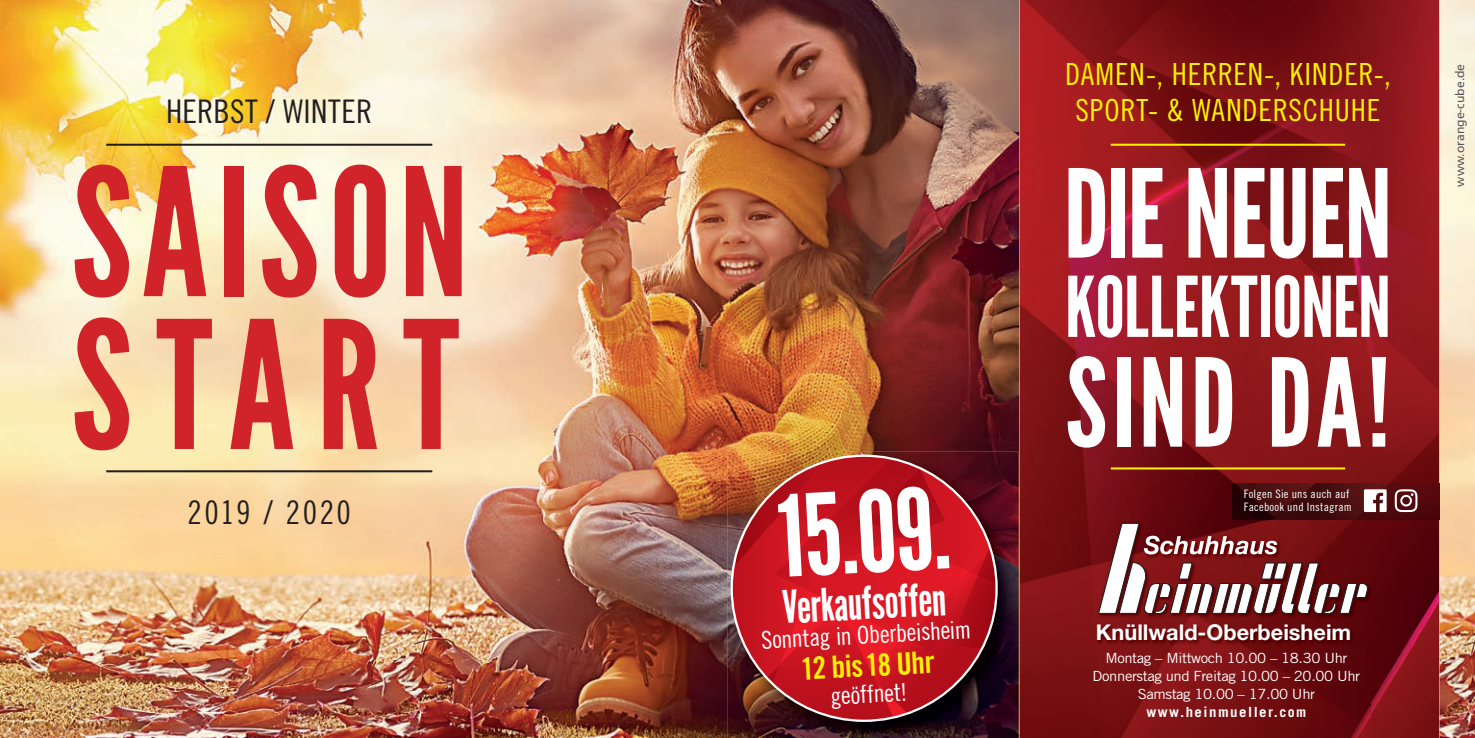
<style>
.page{position:relative;width:1475px;height:738px;background:#fff}
.page>*{position:absolute;margin:0;border:0;box-sizing:border-box;transform-origin:0 0}
.t1{font:176.8px/152.6px "League Gothic";letter-spacing:.055em;color:#d1232a}
.t2{font:121.8px "League Gothic";letter-spacing:-.01em;color:#fff}
.t3{font:112px "League Gothic";color:#fff}
.t4{font:83.2px "League Gothic";letter-spacing:-.005em;color:#fff}
.t5{font:44.8px "League Gothic";color:#fff}
.t6{font:32.4px "Trade Gothic LT Cond Eighteen";letter-spacing:.02em;color:#231f20}
.t7{font:32.4px "Trade Gothic LT Cond Eighteen";letter-spacing:.075em;color:#231f20}
.t8{font:30.8px "Trade Gothic LT Bold Cond Twenty";color:#fff101}
.t9{font:30.4px/36.6px "Trade Gothic LT Cond Eighteen";letter-spacing:.025em;color:#fff101;text-align:center}
.t10{font:24.6px "Trade Gothic LT Cond Eighteen";color:#fff}
.t11{font:700 21.8px "Helvetica Neue LT";color:#fff}
.t12{font:14px/18px "Trade Gothic LT";letter-spacing:-.025em;color:#fff;text-align:center;scale:1.06 1}
.t13{font:700 14px "Trade Gothic LT";letter-spacing:.1em;color:#fff;scale:1.06 1}
.t14{font:12.2px "Frutiger LT";color:#57585a}
.t15{font:11.6px/13.2px "Trade Gothic LT Cond Eighteen";letter-spacing:.02em;color:#fff}
</style>
<div class="page">
<img style="left:1019px;top:0;width:420px;height:536px">
<img style="left:1019px;top:536px;width:139px;height:201px">
<img style="left:1369px;top:536px;width:70px;height:201px">
<img style="left:1158px;top:653px;width:211px;height:84px">
<img style="left:0;top:0;width:1019px;height:737px">
<img style="left:1439px;top:0;width:35px;height:737px">
<img style="left:727px;top:451px;width:291px;height:286px">
<img style="left:989px;top:584px;width:6px;height:64px">
<img style="left:989px;top:547px;width:6px;height:37px">
<svg style="left:732px;top:456px;width:257px;height:263px;background:#b51d25"></svg>
<img style="left:865px;top:667px;width:11px;height:14px">
<img style="left:767px;top:664px;width:12px;height:18px">
<hr style="left:1110px;top:467px;width:234px;height:2px;background:#fff101">
<hr style="left:106px;top:470px;width:326px;height:2px;background:#231f20">
<hr style="left:1110px;top:144px;width:234px;height:2px;background:#fff101">
<hr style="left:106px;top:144px;width:326px;height:2px;background:#231f20">
<img style="left:1092px;top:521px;width:281px;height:132px">
<svg style="left:1096px;top:522px;width:271px;height:99px"></svg>
<img style="left:1232px;top:483px;width:207px;height:35px">
<svg style="left:1394px;top:489px;width:23px;height:22px"></svg>
<svg style="left:1363px;top:489px;width:23px;height:22px"></svg>
<h3 class="t6" style="left:166px;top:92px;width:208px">HERBST / WINTER</h3>
<h1 class="t1" style="left:71px;top:157px;width:398px">SAISON<br>START</h1>
<h3 class="t7" style="left:187px;top:493px;width:165px">2019 / 2020</h3>
<h3 class="t3" style="left:774px;top:470px;width:174px;rotate:-3deg">15.09.</h3>
<h3 class="t5" style="left:781px;top:580px;width:165px;rotate:-3deg">Verkaufsoffen</h3>
<h3 class="t10" style="left:760px;top:625px;width:211px;rotate:-3deg">Sonntag in Oberbeisheim</h3>
<h3 class="t8" style="left:799px;top:649px;width:135px;rotate:-3deg">12 bis 18 Uhr</h3>
<h3 class="t10" style="left:829px;top:680px;width:79px;rotate:-3deg">geöffnet!</h3>
<h3 class="t9" style="left:1064px;top:55px;width:327px">DAMEN-, HERREN-, KINDER-,<br>SPORT- &amp; WANDERSCHUHE</h3>
<h2 class="t2" style="left:1063px;top:141px;width:330px">DIE NEUEN</h2>
<h3 class="t4" style="left:1064px;top:257px;width:327px">KOLLEKTIONEN</h3>
<h2 class="t2" style="left:1065px;top:330px;width:326px">SIND DA!</h2>
<p class="t15" style="left:1243px;top:487px;width:109px">Folgen Sie uns auch auf<br>Facebook und Instagram</p>
<h3 class="t11" style="left:1095px;top:618px;width:257px">Knüllwald-Oberbeisheim</h3>
<p class="t12" style="left:1092px;top:648px;width:254px">Montag – Mittwoch 10.00 – 18.30 Uhr<br>Donnerstag und Freitag 10.00 – 20.00 Uhr<br>Samstag 10.00 – 17.00 Uhr</p>
<p class="t13" style="left:1146px;top:703px;width:152px">www.heinmueller.com</p>
<p class="t14" style="left:1452px;top:186px;width:124px;rotate:-90deg">www.orange-cube.de</p>
</div>
